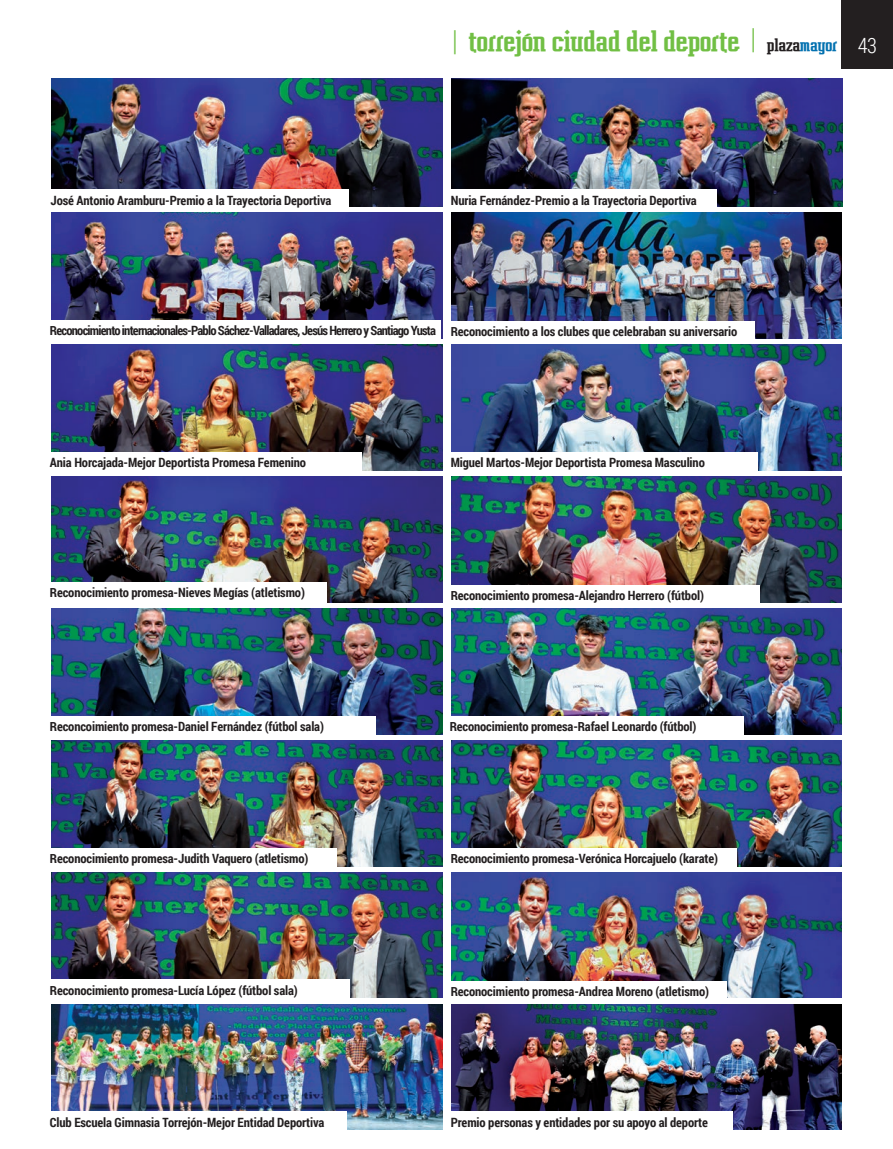
<style>
.page{position:relative;width:893px;height:1149px;background:#fff}
.page>*{position:absolute;margin:0;border:0;box-sizing:border-box;transform-origin:0 0}
.t1{font:700 27px "Vahika";letter-spacing:-.02em;color:#71bf44}
.t2{font:700 12.75px "Roboto Condensed";letter-spacing:-.01em;color:#231f20}
.t3{font:700 12.75px "Roboto Condensed";letter-spacing:-.06em;color:#231f20}
.s1{font-weight:400}
.s2{font-size:16.5px;color:#231f20}
.s3{font-size:16.5px;color:#0371b0}
.s4{font-family:"Roboto Condensed";font-weight:300;font-size:21px;color:#fff}
</style>
<div class="page">
<div style="left:842px;top:0;width:51px;height:68px;background:#231f20"></div>
<img style="left:51px;top:1004px;width:391px;height:125px">
<img style="left:51px;top:740px;width:391px;height:125px">
<img style="left:51px;top:608px;width:391px;height:125px">
<img style="left:51px;top:476px;width:391px;height:126px">
<img style="left:51px;top:344px;width:391px;height:126px">
<img style="left:51px;top:213px;width:391px;height:125px">
<img style="left:452px;top:1004px;width:390px;height:125px">
<img style="left:452px;top:740px;width:390px;height:125px">
<img style="left:452px;top:608px;width:390px;height:125px">
<img style="left:452px;top:476px;width:390px;height:126px">
<img style="left:452px;top:344px;width:390px;height:126px">
<img style="left:452px;top:213px;width:390px;height:125px">
<div style="left:451px;top:1111px;width:281px;height:21px;background:#fff"></div>
<div style="left:451px;top:847px;width:285px;height:21px;background:#fff"></div>
<div style="left:450px;top:715px;width:294px;height:22px;background:#fff"></div>
<div style="left:451px;top:585px;width:308px;height:21px;background:#fff"></div>
<div style="left:451px;top:452px;width:307px;height:21px;background:#fff"></div>
<div style="left:451px;top:321px;width:303px;height:21px;background:#fff"></div>
<img style="left:52px;top:79px;width:390px;height:127px">
<img style="left:452px;top:79px;width:390px;height:127px">
<div style="left:451px;top:189px;width:266px;height:21px;background:#fff"></div>
<div style="left:50px;top:189px;width:299px;height:21px;background:#fff"></div>
<div style="left:50px;top:1111px;width:296px;height:21px;background:#fff"></div>
<img style="left:51px;top:872px;width:391px;height:125px">
<img style="left:452px;top:872px;width:390px;height:125px">
<div style="left:451px;top:980px;width:276px;height:21px;background:#fff"></div>
<div style="left:50px;top:979px;width:300px;height:21px;background:#fff"></div>
<div style="left:50px;top:847px;width:287px;height:21px;background:#fff"></div>
<div style="left:50px;top:715px;width:325px;height:22px;background:#fff"></div>
<div style="left:50px;top:581px;width:276px;height:22px;background:#fff"></div>
<div style="left:50px;top:452px;width:311px;height:21px;background:#fff"></div>
<div style="left:50px;top:320px;width:391px;height:21px;background:#fff"></div>
<h1 class="t1" style="left:452px;top:24px;width:426px"><span class="s1">|</span> torrejón ciudad del deporte <span class="s1">|</span> <span class="s2">plaza</span><span class="s3">mayor</span> <span class="s4">43</span></h1>
<p class="t2" style="left:50px;top:191px;width:282px">José Antonio Aramburu-Premio a la Trayectoria Deportiva</p>
<p class="t2" style="left:451px;top:191px;width:247px">Nuria Fernández-Premio a la Trayectoria Deportiva</p>
<p class="t3" style="left:50px;top:322px;width:388px">Reconocimiento internacionales-Pablo Sáchez-Valladares, Jesús Herrero y Santiago Yusta</p>
<p class="t2" style="left:451px;top:323px;width:288px">Reconocimiento a los clubes que celebraban su aniversario</p>
<p class="t2" style="left:50px;top:453px;width:257px">Ania Horcajada-Mejor Deportista Promesa Femenino</p>
<p class="t2" style="left:451px;top:453px;width:256px">Miguel Martos-Mejor Deportista Promesa Masculino</p>
<p class="t2" style="left:50px;top:583px;width:256px">Reconocimiento promesa-Nieves Megías (atletismo)</p>
<p class="t2" style="left:451px;top:586px;width:255px">Reconocimiento promesa-Alejandro Herrero (fútbol)</p>
<p class="t2" style="left:50px;top:717px;width:276px">Reconcoimiento promesa-Daniel Fernández (fútbol sala)</p>
<p class="t2" style="left:450px;top:717px;width:248px">Reconocimiento promesa-Rafael Leonardo (fútbol)</p>
<p class="t2" style="left:50px;top:849px;width:260px">Reconocimiento promesa-Judith Vaquero (atletismo)</p>
<p class="t2" style="left:451px;top:849px;width:269px">Reconocimiento promesa-Verónica Horcajuelo (karate)</p>
<p class="t2" style="left:50px;top:981px;width:249px">Reconocimiento promesa-Lucía López (fútbol sala)</p>
<p class="t2" style="left:451px;top:982px;width:260px">Reconocimiento promesa-Andrea Moreno (atletismo)</p>
<p class="t2" style="left:50px;top:1112px;width:276px">Club Escuela Gimnasia Torrejón-Mejor Entidad Deportiva</p>
<p class="t2" style="left:451px;top:1112px;width:259px">Premio personas y entidades por su apoyo al deporte</p>
</div>
